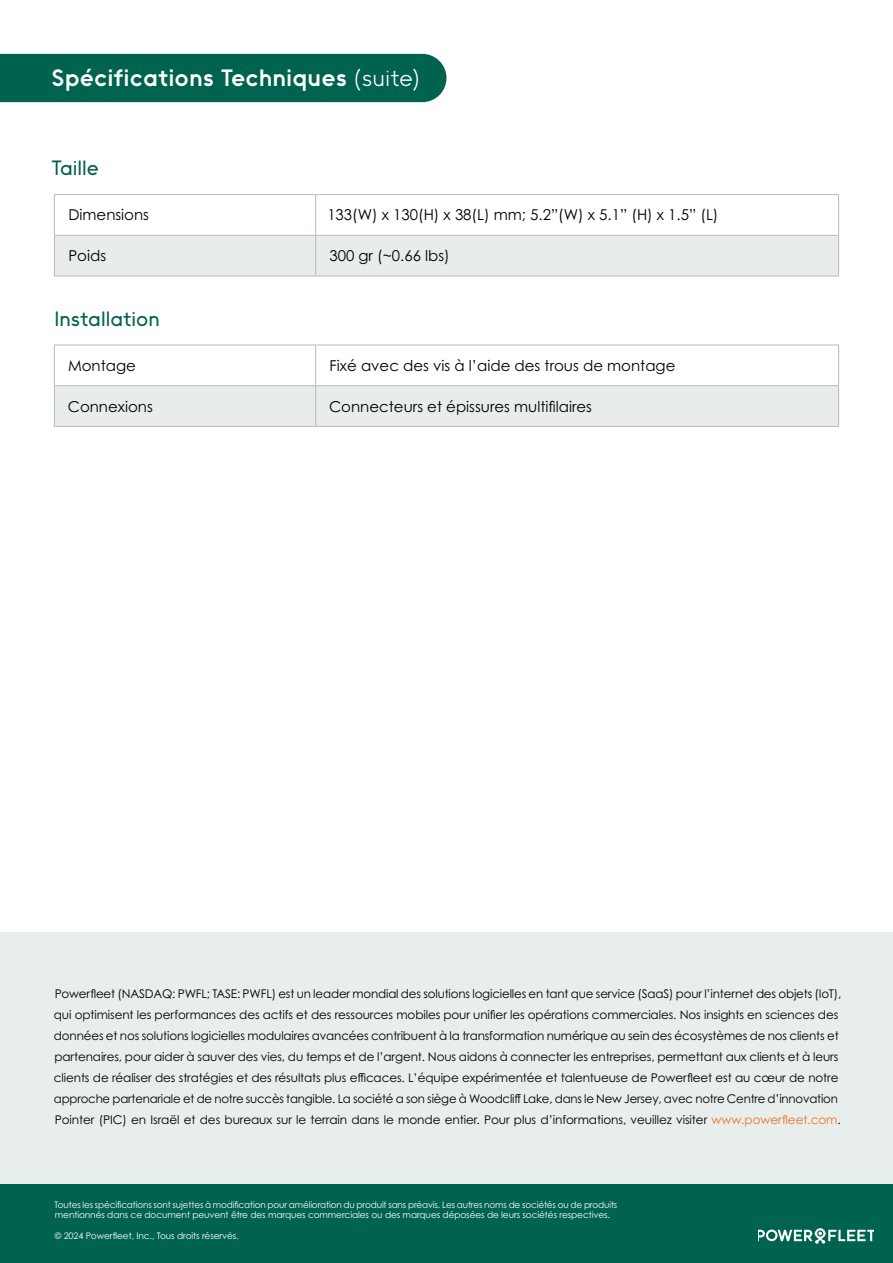
<style>
.page{position:relative;width:893px;height:1263px;background:#fff}
.page>*{position:absolute;margin:0;border:0;box-sizing:border-box;transform-origin:0 0}
.t1{font:700 24px "II Vorkurs";color:#fff}
.t2{font:500 21px "II Vorkurs";color:#00634f}
.t3{font:15px "Century Gothic Pro";color:#000}
.t4{font:12px/21px "Century Gothic Pro";letter-spacing:-.01em;color:#000}
.t5{font:9px/10.5px "Century Gothic Pro";letter-spacing:-.01em;color:#fff}
.s1{font-weight:300}
.s2{color:#f27224}
</style>
<div class="page">
<div style="left:0;top:1183px;width:893px;height:80px;background:#00634f"></div>
<div style="left:0;top:931px;width:893px;height:252px;background:#e8eeec"></div>
<svg style="left:758px;top:1228px;width:116px;height:16px"></svg>
<div style="left:0;top:54px;width:446px;height:48px;background:#00634f"></div>
<svg style="left:55px;top:346px;width:783px;height:80px"></svg>
<hr style="left:54px;top:345px;width:262px;height:1px;background:#bcbab2">
<hr style="left:54px;top:345px;width:1px;height:40px;background:#bcbab2">
<hr style="left:316px;top:345px;width:523px;height:1px;background:#bcbab2">
<hr style="left:315px;top:345px;width:1px;height:40px;background:#bcbab2">
<hr style="left:838px;top:345px;width:1px;height:40px;background:#bcbab2">
<hr style="left:54px;top:385px;width:262px;height:1px;background:#bcbab2">
<hr style="left:54px;top:386px;width:1px;height:40px;background:#bcbab2">
<hr style="left:316px;top:385px;width:523px;height:1px;background:#bcbab2">
<hr style="left:315px;top:386px;width:1px;height:40px;background:#bcbab2">
<hr style="left:838px;top:386px;width:1px;height:40px;background:#bcbab2">
<hr style="left:54px;top:426px;width:262px;height:1px;background:#bcbab2">
<hr style="left:316px;top:426px;width:523px;height:1px;background:#bcbab2">
<svg style="left:55px;top:195px;width:783px;height:81px"></svg>
<hr style="left:54px;top:194px;width:262px;height:1px;background:#bcbab2">
<hr style="left:54px;top:195px;width:1px;height:40px;background:#bcbab2">
<hr style="left:316px;top:194px;width:523px;height:1px;background:#bcbab2">
<hr style="left:315px;top:195px;width:1px;height:40px;background:#bcbab2">
<hr style="left:838px;top:195px;width:1px;height:40px;background:#bcbab2">
<hr style="left:54px;top:235px;width:262px;height:1px;background:#bcbab2">
<hr style="left:54px;top:236px;width:1px;height:40px;background:#bcbab2">
<hr style="left:316px;top:235px;width:523px;height:1px;background:#bcbab2">
<hr style="left:315px;top:236px;width:1px;height:40px;background:#bcbab2">
<hr style="left:838px;top:236px;width:1px;height:40px;background:#bcbab2">
<hr style="left:54px;top:276px;width:262px;height:1px;background:#bcbab2">
<hr style="left:316px;top:276px;width:523px;height:1px;background:#bcbab2">
<h1 class="t1" style="left:52px;top:64px;width:370px">Spécifications Techniques <span class="s1">(suite)</span></h1>
<h2 class="t2" style="left:52px;top:156px;width:49px">Taille</h2>
<p class="t3" style="left:68px;top:206px;width:82px">Dimensions</p>
<p class="t3" style="left:327px;top:206px;width:393px">133(W) x 130(H) x 38(L) mm; 5.2”(W) x 5.1” (H) x 1.5” (L)</p>
<p class="t3" style="left:68px;top:247px;width:39px">Poids</p>
<p class="t3" style="left:329px;top:247px;width:122px">300 gr (~0.66 lbs)</p>
<h2 class="t2" style="left:54px;top:306px;width:107px">Installation</h2>
<p class="t3" style="left:68px;top:356px;width:69px">Montage</p>
<p class="t3" style="left:330px;top:356px;width:347px">Fixé avec des vis à l’aide des trous de montage</p>
<p class="t3" style="left:68px;top:397px;width:87px">Connexions</p>
<p class="t3" style="left:329px;top:397px;width:264px">Connecteurs et épissures multifilaires</p>
<p class="t4" style="left:54px;top:983px;width:789px">Powerfleet (NASDAQ: PWFL; TASE: PWFL) est un leader mondial des solutions logicielles en tant que service (SaaS) pour l’internet des objets (IoT), qui optimisent les performances des actifs et des ressources mobiles pour unifier les opérations commerciales. Nos insights en sciences des données et nos solutions logicielles modulaires avancées contribuent à la transformation numérique au sein des écosystèmes de nos clients et partenaires, pour aider à sauver des vies, du temps et de l’argent. Nous aidons à connecter les entreprises, permettant aux clients et à leurs clients de réaliser des stratégies et des résultats plus efficaces. L’équipe expérimentée et talentueuse de Powerfleet est au cœur de notre approche partenariale et de notre succès tangible. La société a son siège à Woodcliff Lake, dans le New Jersey, avec notre Centre d’innovation Pointer (PIC) en Israël et des bureaux sur le terrain dans le monde entier. Pour plus d’informations, veuillez visiter <span class="s2">www.powerfleet.com</span>.</p>
<p class="t5" style="left:55px;top:1199px;width:564px">Toutes les spécifications sont sujettes à modification pour amélioration du produit sans préavis. Les autres noms de sociétés ou de produits mentionnés dans ce document peuvent être des marques commerciales ou des marques déposées de leurs sociétés respectives.</p>
<p class="t5" style="left:55px;top:1230px;width:186px">© 2024 Powerfleet, Inc., Tous droits réservés.</p>
</div>
